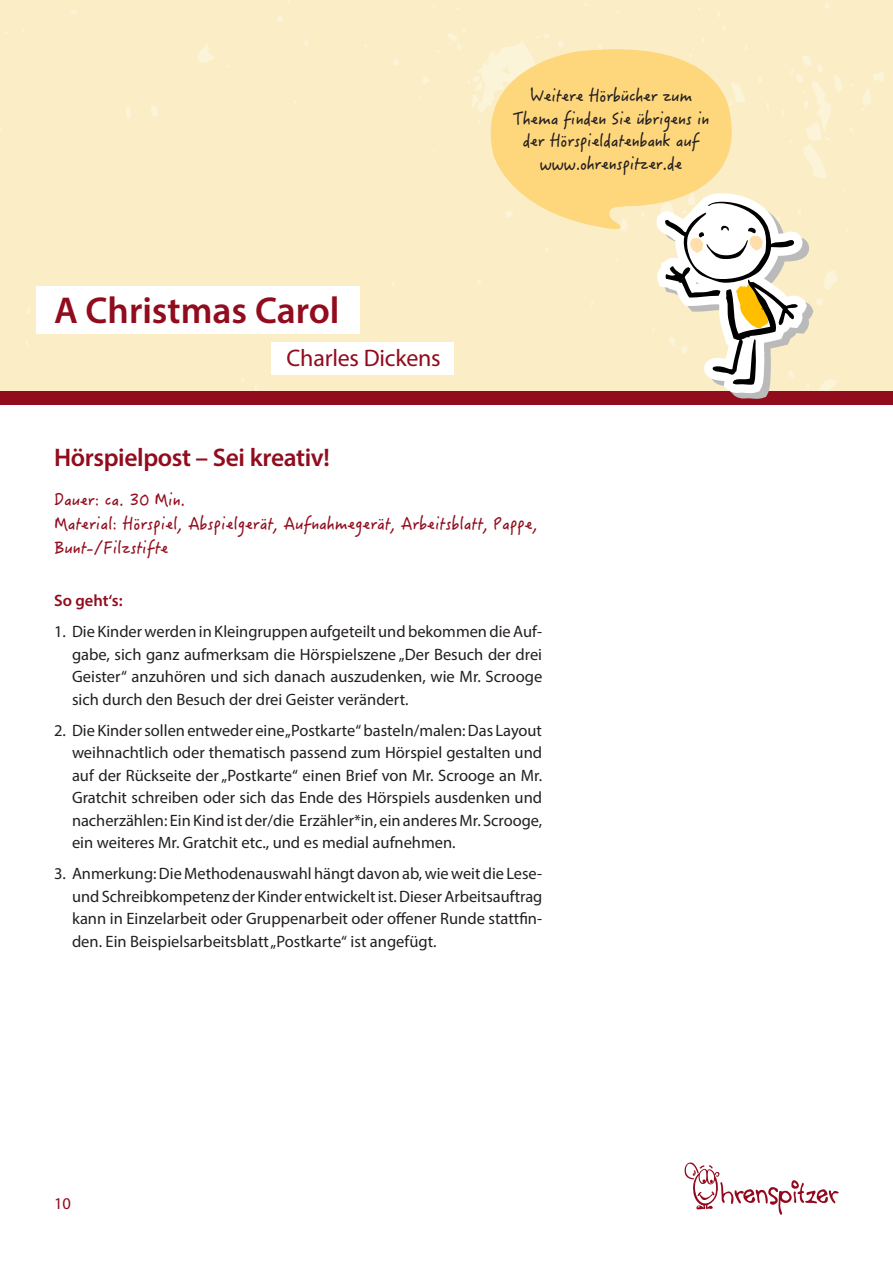
<style>
.page{position:relative;width:893px;height:1263px;background:#fff}
.page>*{position:absolute;margin:0;border:0;box-sizing:border-box;transform-origin:0 0}
.t1{font:600 37.5px "Myriad Pro";color:#910c1d}
.t2{font:600 25.5px "Myriad Pro";letter-spacing:-.015em;color:#910c1d}
.t3{font:24px "Myriad Pro";letter-spacing:-.01em;color:#910c1d}
.t4{font:16.5px/22.5px "Myriad Pro";color:#231f20;text-align:justify}
.t5{font:16.5px/24px "Hanzi Pen SC W5";color:#910c1d}
.t6{font:16.5px/22.5px "Hanzi Pen SC W5";letter-spacing:-.01em;color:#231f20;text-align:center}
.t7{font:600 16.5px "Myriad Pro";color:#910c1d}
.t8{font:16.5px "Myriad Pro";color:#910c1d}
</style>
<div class="page">
<div style="left:0;top:0;width:893px;height:391px;background:#fbeec6"></div>
<div style="left:0;top:391px;width:893px;height:14px;background:#910c1d"></div>
<svg style="left:684px;top:1162px;width:154px;height:53px"></svg>
<svg style="left:475px;top:41px;width:281px;height:189px"></svg>
<svg style="left:656px;top:193px;width:157px;height:206px"></svg>
<div style="left:37px;top:286px;width:323px;height:48px;background:#fff"></div>
<div style="left:272px;top:342px;width:182px;height:33px;background:#fff"></div>
<h1 class="t1" style="left:54px;top:286px;width:287px">A Christmas Carol</h1>
<h3 class="t3" style="left:287px;top:343px;width:156px">Charles Dickens</h3>
<h2 class="t2" style="left:54px;top:441px;width:277px">Hörspielpost – Sei kreativ!</h2>
<p class="t6" style="left:513px;top:84px;width:198px">Weitere Hörbücher zum<br>Thema finden Sie übrigens in der Hörspieldatenbank auf www.ohrenspitzer.de</p>
<p class="t5" style="left:55px;top:487px;width:484px">Dauer: ca. 30 Min.<br>Material: Hörspiel, Abspielgerät, Aufnahmegerät, Arbeitsblatt, Pappe,<br>Bunt-/Filzstifte</p>
<p class="t7" style="left:54px;top:590px;width:70px">So geht‘s:</p>
<p class="t4" style="left:72px;top:620px;width:472px;text-indent:-18px">1. Die Kinder werden in Kleingruppen aufgeteilt und bekommen die Auf&shy;gabe, sich ganz aufmerksam die Hörspielszene „Der Besuch der drei Geister“ anzuhören und sich danach auszudenken, wie Mr. Scrooge sich durch den Besuch der drei Geister verändert.</p>
<p class="t4" style="left:72px;top:718px;width:472px;text-indent:-18px">2. Die Kinder sollen entweder eine „Postkarte“ basteln/malen: Das Layout weihnachtlich oder thematisch passend zum Hörspiel gestalten und auf der Rückseite der „Postkarte“ einen Brief von Mr. Scrooge an Mr.<br>Gratchit schreiben oder sich das Ende des Hörspiels ausdenken und nacherzählen: Ein Kind ist der/die Erzähler*in, ein anderes Mr. Scrooge, ein weiteres Mr. Gratchit etc., und es medial aufnehmen.</p>
<p class="t4" style="left:72px;top:862px;width:472px;text-indent:-18px">3. Anmerkung: Die Methodenauswahl hängt davon ab, wie weit die Lese&shy;und Schreibkompetenz der Kinder entwickelt ist. Dieser Arbeitsauftrag kann in Einzelarbeit oder Gruppenarbeit oder offener Runde stattfin&shy;den. Ein Beispielsarbeitsblatt „Postkarte“ ist angefügt.</p>
<p class="t8" style="left:54px;top:1194px;width:18px">10</p>
</div>
